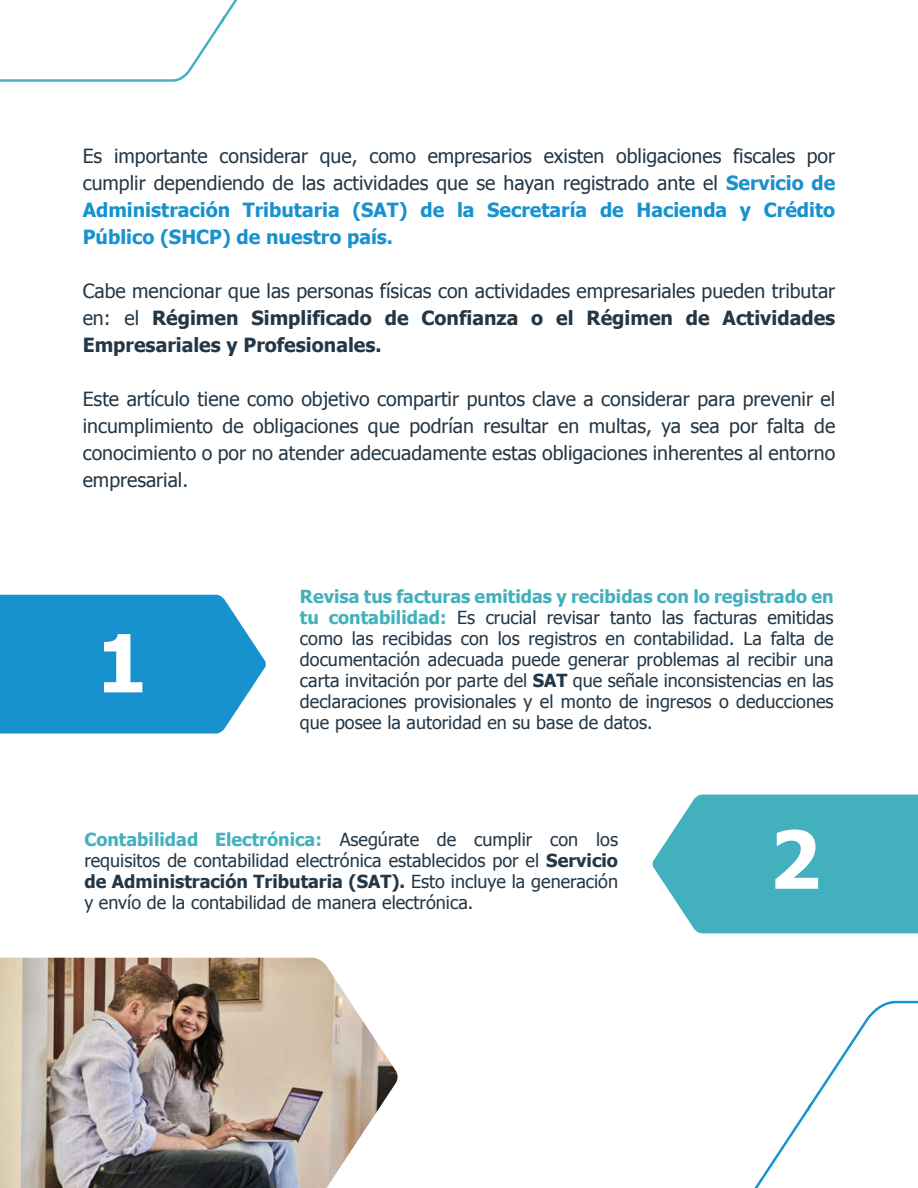
<style>
.page{position:relative;width:918px;height:1188px;background:#fff}
.page>*{position:absolute;margin:0;border:0;box-sizing:border-box;transform-origin:0 0}
.t1{font:700 79.95px "Tahoma";color:#fff}
.t2{font:19.5px/27px "Tahoma";color:#243746;text-align:justify}
.t3{font:700 19.5px/27px "Tahoma";color:#243746;text-align:justify}
.t4{font:18px/21px "Tahoma";color:#243746;text-align:justify}
.s1{font-weight:700;color:#1892ce}
.s2{font-weight:400}
.s3{font-weight:700;color:#43b1bd}
.s4{font-weight:700}
</style>
<div class="page">
<svg style="left:0;top:0;width:238px;height:82px"></svg>
<svg style="left:754px;top:1000px;width:164px;height:188px"></svg>
<img style="left:0;top:958px;width:398px;height:230px">
<svg style="left:0;top:595px;width:266px;height:139px;background:#2b9bd2"></svg>
<svg style="left:653px;top:795px;width:265px;height:138px;background:#52b7c2"></svg>
<p class="t2" style="left:83px;top:141px;width:754px">Es importante considerar que, como empresarios existen obligaciones fiscales por cumplir dependiendo de las actividades que se hayan registrado ante el <span class="s1">Servicio de Administración Tributaria (SAT) de la Secretaría de Hacienda y Crédito Público (SHCP) de nuestro país.</span></p>
<p class="t3" style="left:83px;top:276px;width:754px"><span class="s2">Cabe mencionar que las personas físicas con actividades empresariales pueden tributar en: el</span> Régimen Simplificado de Confianza o el Régimen de Actividades Empresariales y Profesionales.</p>
<p class="t2" style="left:83px;top:384px;width:754px">Este artículo tiene como objetivo compartir puntos clave a considerar para prevenir el incumplimiento de obligaciones que podrían resultar en multas, ya sea por falta de conocimiento o por no atender adecuadamente estas obligaciones inherentes al entorno empresarial.</p>
<h1 class="t1" style="left:96px;top:607px;width:52px">1</h1>
<p class="t4" style="left:300px;top:585px;width:535px"><span class="s3">Revisa tus facturas emitidas y recibidas con lo registrado en tu contabilidad:</span> Es crucial revisar tanto las facturas emitidas como las recibidas con los registros en contabilidad. La falta de documentación adecuada puede generar problemas al recibir una carta invitación por parte del <span class="s4">SAT</span> que señale inconsistencias en las declaraciones provisionales y el monto de ingresos o deducciones que posee la autoridad en su base de datos.</p>
<p class="t4" style="left:84px;top:828px;width:535px"><span class="s3">Contabilidad Electrónica:</span> Asegúrate de cumplir con los requisitos de contabilidad electrónica establecidos por el <span class="s4">Servicio de Administración Tributaria (SAT).</span> Esto incluye la generación y envío de la contabilidad de manera electrónica.</p>
<h1 class="t1" style="left:769px;top:804px;width:52px">2</h1>
</div>
